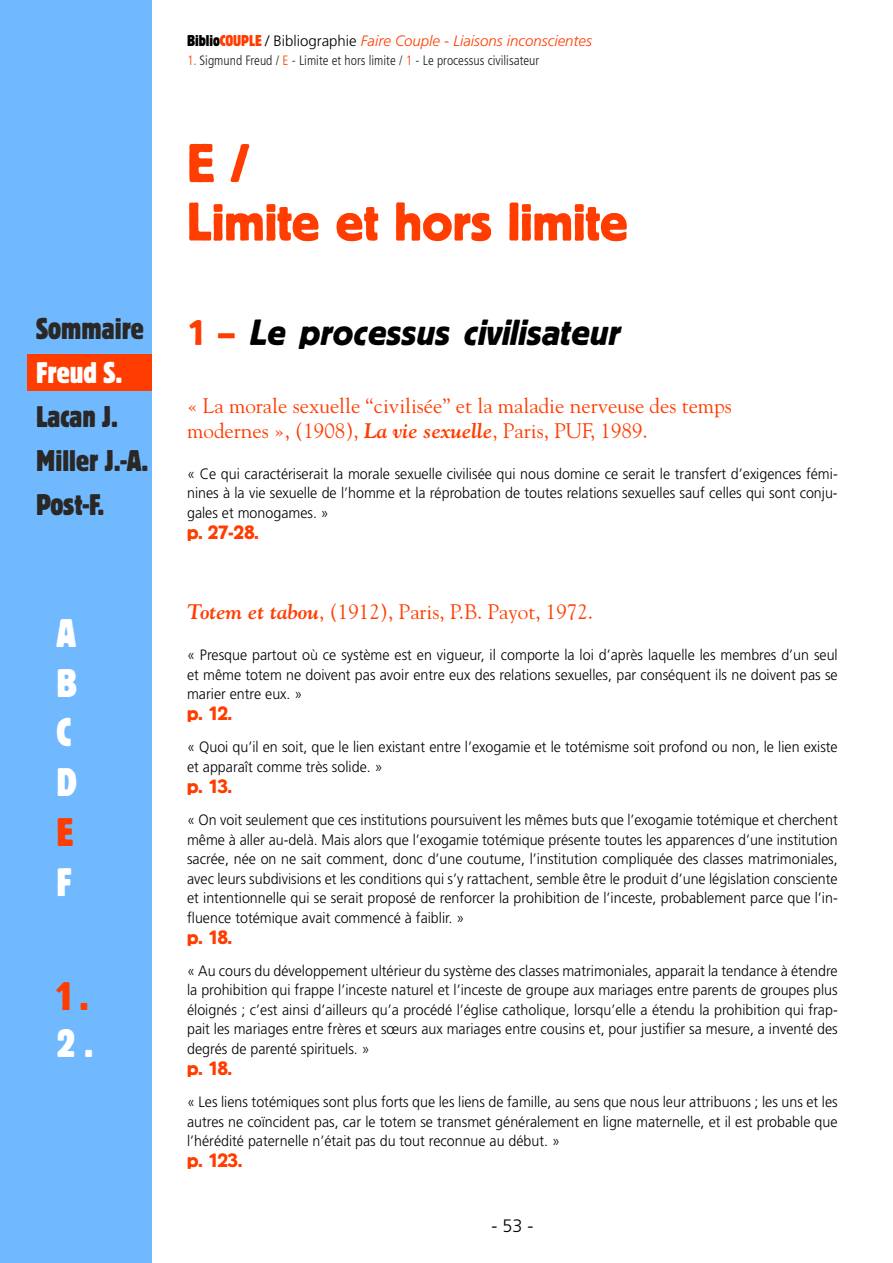
<style>
.page{position:relative;width:893px;height:1263px;background:#fff}
.page>*{position:absolute;margin:0;border:0;box-sizing:border-box;transform-origin:0 0}
.t1{font:54px/58.5px "Block BE";color:#ff3d00}
.t2{font:42px/49.8px "C Block";color:#fff}
.t3{font:42px "C Block";color:#ff3d00}
.t4{font:italic 36px "Block BE";color:#000}
.t5{font:31.5px/43.8px "C Block";color:#2a2827}
.t6{font:31.5px "C Block";color:#fff}
.t7{font:21px/25.2px "Goudy";color:#ff3d00}
.t8{font:19.5px "Block BE";letter-spacing:-.05em;color:#ff3d00}
.t9{font:300 18px "Frutiger";color:#000}
.t10{font:300 15px/19.5px "Frutiger";color:#000;text-align:justify;scale:.95 1}
.t11{font:italic 300 15px "Frutiger";color:#ff3d00}
.t12{font:300 condensed 13.5px "Frutiger";color:#1e1e1c}
.s1{font-family:"C Block";font-weight:400;font-style:normal;font-size:16.5px;color:#000}
.s2{font-family:"C Block";font-weight:400;font-style:normal;font-size:16.5px}
.s3{font-style:normal;color:#000}
.s4{color:#ff3d00}
.s5{font-style:normal;color:#ff3d00}
.s6{font-weight:700;font-style:italic}
</style>
<div class="page">
<div style="left:0;top:0;width:152px;height:1263px;background:#71b9ff"></div>
<div style="left:28px;top:354px;width:124px;height:36px;background:#ff3d00"></div>
<h3 class="t5" style="left:36px;top:309px;width:109px">Sommaire</h3>
<h3 class="t6" style="left:36px;top:351px;width:88px">Freud S.</h3>
<h3 class="t5" style="left:36px;top:397px;width:84px">Lacan J.</h3>
<h3 class="t5" style="left:36px;top:441px;width:114px">Miller J.-A.<br>Post-F.</h3>
<h2 class="t2" style="left:56px;top:611px;width:22px">A<br>B<br>C<br>D</h2>
<h2 class="t3" style="left:56px;top:804px;width:18px">E</h2>
<h2 class="t2" style="left:56px;top:861px;width:17px">F</h2>
<h2 class="t3" style="left:56px;top:968px;width:34px">1 .</h2>
<h2 class="t2" style="left:56px;top:1021px;width:39px">2 .</h2>
<p class="t11" style="left:187px;top:32px;width:406px"><span class="s1">Biblio</span><span class="s2">COUPLE</span> <span class="s3">/ Bibliographie</span> Faire Couple - Liaisons inconscientes</p>
<p class="t12" style="left:187px;top:53px;width:354px"><span class="s4">1.</span> Sigmund Freud / <span class="s4">E</span> - Limite et hors limite / <span class="s4">1</span> - Le processus civilisateur</p>
<h1 class="t1" style="left:187px;top:132px;width:443px">E /<br>Limite et hors limite</h1>
<h3 class="t4" style="left:187px;top:313px;width:434px"><span class="s5">1 –</span> Le processus civilisateur</h3>
<h3 class="t7" style="left:187px;top:392px;width:546px">« La morale sexuelle “civilisée” et la maladie nerveuse des temps modernes », (1908), <span class="s6">La vie sexuelle</span>, Paris, PUF, 1989.</h3>
<p class="t10" style="left:187px;top:464px;width:686px">« Ce qui caractériserait la morale sexuelle civilisée qui nous domine ce serait le transfert d’exigences fémi&shy;nines à la vie sexuelle de l’homme et la réprobation de toutes relations sexuelles sauf celles qui sont conju&shy;gales et monogames. »</p>
<h3 class="t8" style="left:187px;top:521px;width:73px">p. 27-28.</h3>
<h3 class="t7" style="left:187px;top:599px;width:407px"><span class="s6">Totem et tabou</span>, (1912), Paris, P.B. Payot, 1972.</h3>
<p class="t10" style="left:187px;top:645px;width:686px">« Presque partout où ce système est en vigueur, il comporte la loi d’après laquelle les membres d’un seul et même totem ne doivent pas avoir entre eux des relations sexuelles, par conséquent ils ne doivent pas se marier entre eux. »</p>
<h3 class="t8" style="left:187px;top:702px;width:46px">p. 12.</h3>
<p class="t10" style="left:187px;top:737px;width:686px">« Quoi qu’il en soit, que le lien existant entre l’exogamie et le totémisme soit profond ou non, le lien existe et apparaît comme très solide. »</p>
<h3 class="t8" style="left:187px;top:775px;width:46px">p. 13.</h3>
<p class="t10" style="left:187px;top:810px;width:686px">« On voit seulement que ces institutions poursuivent les mêmes buts que l’exogamie totémique et cherchent même à aller au-delà. Mais alors que l’exogamie totémique présente toutes les apparences d’une institution sacrée, née on ne sait comment, donc d’une coutume, l’institution compliquée des classes matrimoniales, avec leurs subdivisions et les conditions qui s’y rattachent, semble être le produit d’une législation consciente et intentionnelle qui se serait proposé de renforcer la prohibition de l’inceste, probablement parce que l’in&shy;fluence totémique avait commencé à faiblir. »</p>
<h3 class="t8" style="left:187px;top:926px;width:46px">p. 18.</h3>
<p class="t10" style="left:187px;top:961px;width:686px">« Au cours du développement ultérieur du système des classes matrimoniales, apparait la tendance à étendre la prohibition qui frappe l’inceste naturel et l’inceste de groupe aux mariages entre parents de groupes plus éloignés ; c’est ainsi d’ailleurs qu’a procédé l’église catholique, lorsqu’elle a étendu la prohibition qui frap&shy;pait les mariages entre frères et sœurs aux mariages entre cousins et, pour justifier sa mesure, a inventé des degrés de parenté spirituels. »</p>
<h3 class="t8" style="left:187px;top:1057px;width:46px">p. 18.</h3>
<p class="t10" style="left:187px;top:1092px;width:686px">« Les liens totémiques sont plus forts que les liens de famille, au sens que nous leur attribuons ; les uns et les autres ne coïncident pas, car le totem se transmet généralement en ligne maternelle, et il est probable que l’hérédité paternelle n’était pas du tout reconnue au début. »</p>
<h3 class="t8" style="left:187px;top:1149px;width:57px">p. 123.</h3>
<p class="t9" style="left:491px;top:1215px;width:44px">- 53 -</p>
</div>
